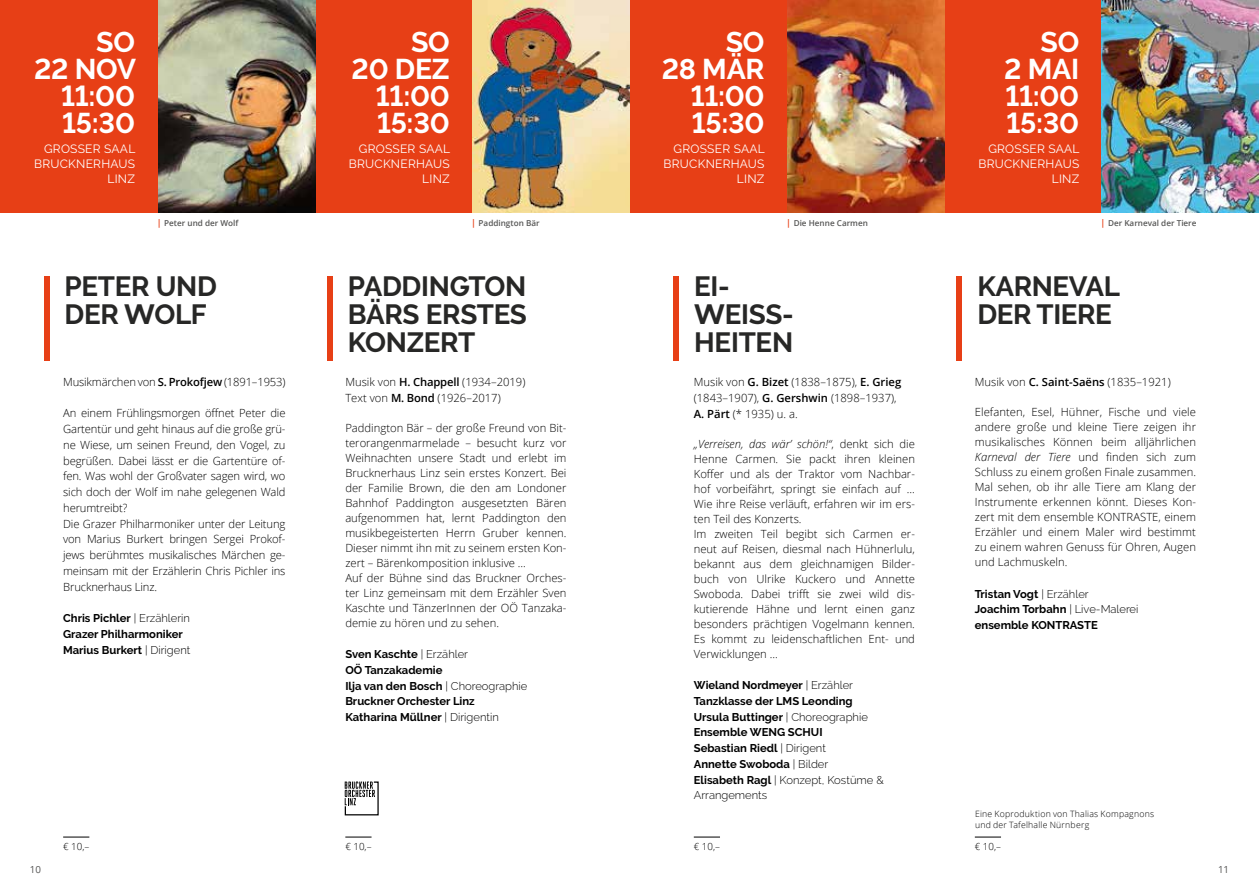
<style>
.page{position:relative;width:1259px;height:893px;background:#fff}
.page>*{position:absolute;margin:0;border:0;box-sizing:border-box;transform-origin:0 0}
.t1{font:700 28.5px/27px "Raleway";letter-spacing:-.01em;color:#fff;text-align:right}
.t2{font:700 27.75px/27.8px "Raleway";letter-spacing:-.01em;color:#272726}
.t3{font:12px/15px "Raleway";letter-spacing:.02em;color:#fff;text-align:right}
.t4{font:300 11.25px/15px "Open Sans";color:#000}
.t5{font:700 11.25px/15.8px "Raleway";color:#000}
.t6{font:300 9.75px "Open Sans";color:#000}
.t7{font:9.75px "Open Sans";color:#565655}
.t8{font:300 8.7px/10.5px "Open Sans";letter-spacing:.025em;color:#000}
.t9{font:600 8.1px "Open Sans";color:#565655}
.s1{font-family:"Skolar Sans Latn";font-weight:700;color:#e73f16}
.s2{font-weight:600}
.s3{font-weight:300}
.s4{font-style:italic}
</style>
<div class="page">
<div style="left:629px;top:0;width:630px;height:213px;background:#e73f16"></div>
<div style="left:0;top:0;width:629px;height:213px;background:#e73f16"></div>
<div style="left:956px;top:276px;width:6px;height:84px;background:#e73f16"></div>
<div style="left:673px;top:276px;width:6px;height:84px;background:#e73f16"></div>
<div style="left:327px;top:276px;width:6px;height:84px;background:#e73f16"></div>
<div style="left:44px;top:276px;width:5px;height:84px;background:#e73f16"></div>
<img style="left:787px;top:0;width:157px;height:213px">
<img style="left:158px;top:0;width:157px;height:213px">
<img style="left:1102px;top:0;width:157px;height:213px">
<img style="left:472px;top:0;width:157px;height:213px">
<svg style="left:694px;top:837px;width:26px;height:1px"></svg>
<svg style="left:63px;top:837px;width:26px;height:1px"></svg>
<svg style="left:975px;top:837px;width:26px;height:1px"></svg>
<svg style="left:345px;top:837px;width:26px;height:1px"></svg>
<svg style="left:344px;top:781px;width:35px;height:34px"></svg>
<h1 class="t1" style="left:34px;top:29px;width:103px">SO<br>22 NOV<br>11:00<br>15:30</h1>
<p class="t3" style="left:34px;top:142px;width:103px">GROSSER SAAL<br>BRUCKNERHAUS<br>LINZ</p>
<h1 class="t1" style="left:352px;top:29px;width:100px">SO<br>20 DEZ<br>11:00<br>15:30</h1>
<p class="t3" style="left:349px;top:142px;width:103px">GROSSER SAAL<br>BRUCKNERHAUS<br>LINZ</p>
<h1 class="t1" style="left:662px;top:29px;width:104px">SO<br>28 MÄR<br>11:00<br>15:30</h1>
<p class="t3" style="left:663px;top:142px;width:103px">GROSSER SAAL<br>BRUCKNERHAUS<br>LINZ</p>
<h1 class="t1" style="left:1004px;top:29px;width:76px;text-align:justify;text-indent:36px">SO 2 MAI 11:00<br>15:30</h1>
<p class="t3" style="left:978px;top:142px;width:103px">GROSSER SAAL<br>BRUCKNERHAUS<br>LINZ</p>
<p class="t9" style="left:158px;top:218px;width:82px"><span class="s1">|</span> Peter und der Wolf</p>
<p class="t9" style="left:472px;top:218px;width:69px"><span class="s1">|</span> Paddington Bär</p>
<p class="t9" style="left:787px;top:218px;width:82px"><span class="s1">|</span> Die Henne Carmen</p>
<p class="t9" style="left:1102px;top:218px;width:96px"><span class="s1">|</span> Der Karneval der Tiere</p>
<h2 class="t2" style="left:348px;top:273px;width:180px;text-align:justify">PADDINGTON BÄRS ERSTES KONZERT</h2>
<h2 class="t2" style="left:64px;top:273px;width:154px">PETER UND<br>DER WOLF</h2>
<h2 class="t2" style="left:977px;top:273px;width:144px">KARNEVAL<br>DER TIERE</h2>
<h2 class="t2" style="left:694px;top:273px;width:101px">EI-<br>WEISS-<br>HEITEN</h2>
<p class="t4" style="left:63px;top:374px;width:224px">Musikmärchen von <span class="s2">S. Prokofjew</span> (1891–1953)</p>
<p class="t4" style="left:63px;top:405px;width:224px;line-height:15.8px">An einem Frühlingsmorgen öffnet Peter die Gartentür und geht hinaus auf die große grü&shy;ne Wiese, um seinen Freund, den Vogel, zu begrüßen. Dabei lässt er die Gartentüre of&shy;fen. Was wohl der Großvater sagen wird, wo sich doch der Wolf im nahe gelegenen Wald herumtreibt?<br>Die Grazer Philharmoniker unter der Leitung von Marius Burkert bringen Sergei Prokof&shy;jews berühmtes musikalisches Märchen ge&shy;meinsam mit der Erzählerin Chris Pichler ins Brucknerhaus Linz.</p>
<p class="t5" style="left:63px;top:610px;width:129px">Chris Pichler <span class="s3">| Erzählerin<br></span>Grazer Philharmoniker<br>Marius Burkert <span class="s3">| Dirigent</span></p>
<p class="t4" style="left:345px;top:374px;width:182px;line-height:15.8px">Musik von <span class="s2">H. Chappell</span> (1934–2019)<br>Text von <span class="s2">M. Bond</span> (1926–2017)</p>
<p class="t4" style="left:345px;top:420px;width:223px">Paddington Bär – der große Freund von Bit&shy;terorangenmarmelade – besucht kurz vor Weihnachten unsere Stadt und erlebt im Brucknerhaus Linz sein erstes Konzert. Bei der Familie Brown, die den am Londoner Bahnhof Paddington ausgesetzten Bären aufgenommen hat, lernt Paddington den musikbegeisterten Herrn Gruber kennen.<br>Dieser nimmt ihn mit zu seinem ersten Kon&shy;zert – Bärenkomposition inklusive …<br>Auf der Bühne sind das Bruckner Orches&shy;ter Linz gemeinsam mit dem Erzähler Sven Kaschte und TänzerInnen der OÖ Tanzaka&shy;demie zu hören und zu sehen.</p>
<p class="t5" style="left:345px;top:646px;width:184px">Sven Kaschte <span class="s3">| Erzähler<br></span>OÖ Tanzakademie<br>Ilja van den Bosch <span class="s3">| Choreographie<br></span>Bruckner Orchester Linz<br>Katharina Müllner <span class="s3">| Dirigentin</span></p>
<p class="t4" style="left:694px;top:374px;width:209px;line-height:15.8px">Musik von <span class="s2">G. Bizet</span> (1838–1875), <span class="s2">E. Grieg </span>(1843–1907), <span class="s2">G. Gershwin</span> (1898–1937),<br><span class="s2">A. Pärt</span> (* 1935) u. a.</p>
<p class="t4" style="left:694px;top:436px;width:223px"><span class="s4">„Verreisen, das wär’ schön!“</span>, denkt sich die Henne Carmen. Sie packt ihren kleinen Koffer und als der Traktor vom Nachbar&shy;hof vorbeifährt, springt sie einfach auf … Wie ihre Reise verläuft, erfahren wir im ers&shy;ten Teil des Konzerts.<br>Im zweiten Teil begibt sich Carmen er&shy;neut auf Reisen, diesmal nach Hühnerlulu, bekannt aus dem gleichnamigen Bilder&shy;buch von Ulrike Kuckero und Annette Swoboda. Dabei trifft sie zwei wild dis&shy;kutierende Hähne und lernt einen ganz besonders prächtigen Vogelmann kennen.<br>Es kommt zu leidenschaftlichen Ent- und Verwicklungen …</p>
<p class="t5" style="left:694px;top:677px;width:191px">Wieland Nordmeyer <span class="s3">| Erzähler<br></span>Tanzklasse der LMS Leonding<br>Ursula Buttinger <span class="s3">| Choreographie<br></span>Ensemble WENG SCHUI<br>Sebastian Riedl <span class="s3">| Dirigent<br></span>Annette Swoboda <span class="s3">| Bilder<br></span>Elisabeth Ragl <span class="s3">| Konzept, Kostüme &amp;<br>Arrangements</span></p>
<p class="t4" style="left:975px;top:374px;width:197px">Musik von <span class="s2">C. Saint-Saëns</span> (1835–1921)</p>
<p class="t4" style="left:975px;top:404px;width:223px;text-align:justify">Elefanten, Esel, Hühner, Fische und viele andere große und kleine Tiere zeigen ihr musikalisches Können beim alljährlichen <span class="s4">Karneval der Tiere</span> und finden sich zum Schluss zu einem großen Finale zusammen.<br>Mal sehen, ob ihr alle Tiere am Klang der Instrumente erkennen könnt. Dieses Kon&shy;zert mit dem ensemble KONTRASTE, einem Erzähler und einem Maler wird bestimmt zu einem wahren Genuss für Ohren, Augen und Lachmuskeln.</p>
<p class="t5" style="left:975px;top:586px;width:165px">Tristan Vogt <span class="s3">| Erzähler<br></span>Joachim Torbahn <span class="s3">| Live-Malerei </span>ensemble KONTRASTE</p>
<p class="t8" style="left:975px;top:809px;width:181px">Eine Koproduktion von Thalias Kompagnons und der Tafelhalle Nürnberg</p>
<p class="t6" style="left:63px;top:840px;width:28px">€ 10,–</p>
<p class="t6" style="left:345px;top:840px;width:28px">€ 10,–</p>
<p class="t6" style="left:694px;top:840px;width:28px">€ 10,–</p>
<p class="t6" style="left:975px;top:840px;width:28px">€ 10,–</p>
<p class="t7" style="left:30px;top:863px;width:13px">10</p>
<p class="t7" style="left:1218px;top:863px;width:13px">11</p>
</div>
